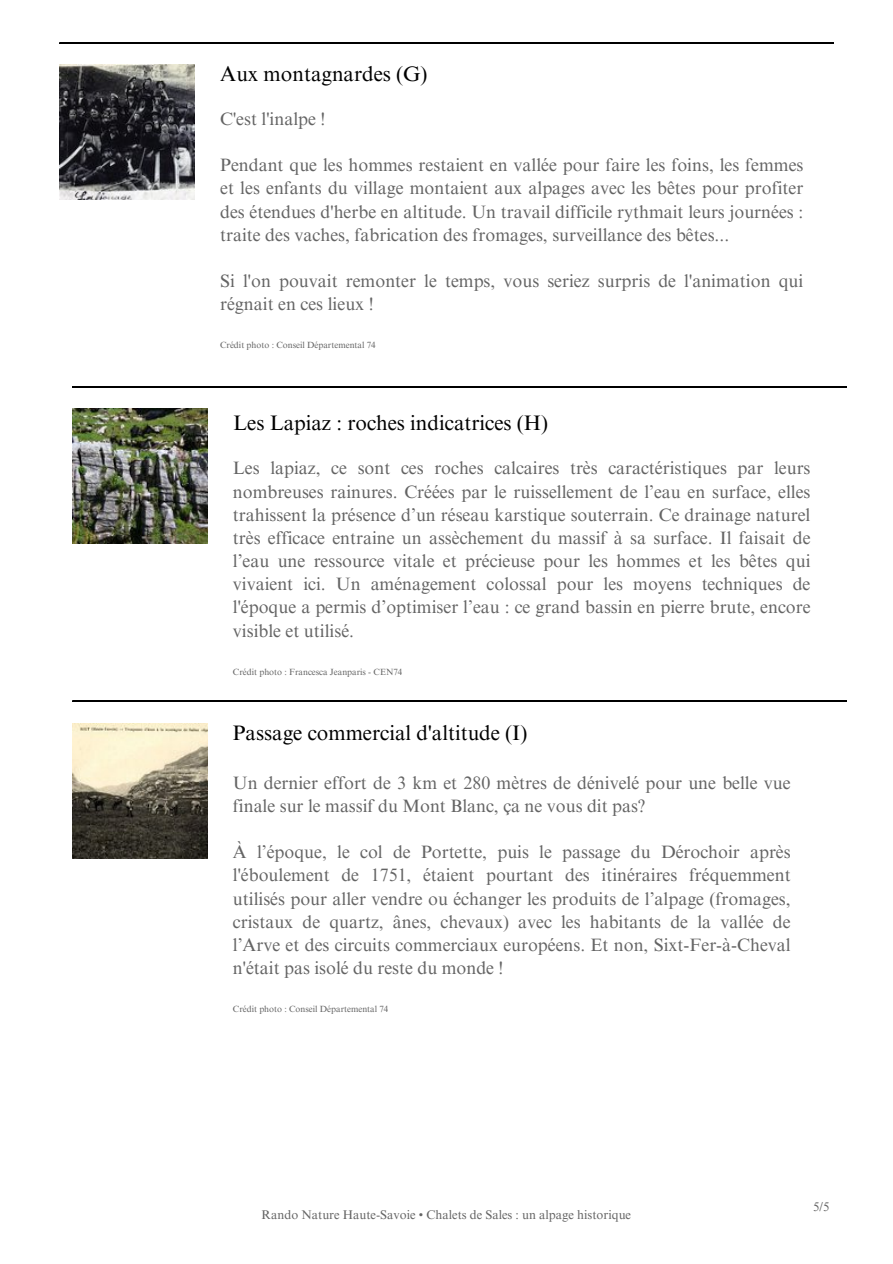
<style>
.page{position:relative;width:893px;height:1264px;background:#fff}
.page>*{position:absolute;margin:0;border:0;box-sizing:border-box;transform-origin:0 0}
.t1{font:21px "Times NRMT Pro";color:#000}
.t2{font:18px/23.1px "Times NRMT Pro";color:#646464;text-align:justify}
.t3{font:12.6px "Times NRMT Pro";color:#646464}
.t4{font:9px "Times NRMT Pro";color:#646464}
</style>
<div class="page">
<hr style="left:60px;top:42px;width:773px;height:2px;background:#000">
<svg style="left:72px;top:386px;width:774px;height:1px"></svg>
<hr style="left:72px;top:700px;width:774px;height:2px;background:#000">
<img style="left:60px;top:65px;width:135px;height:135px">
<img style="left:73px;top:409px;width:135px;height:134px">
<img style="left:73px;top:723px;width:135px;height:135px">
<p class="t1" style="left:220px;top:65px;width:209px">Aux montagnardes (G)</p>
<p class="t2" style="left:220px;top:109px;width:107px">C'est l'inalpe !</p>
<p class="t2" style="left:220px;top:156px;width:584px">Pendant que les hommes restaient en vallée pour faire les foins, les femmes et les enfants du village montaient aux alpages avec les bêtes pour profiter des étendues d'herbe en altitude. Un travail difficile rythmait leurs journées : traite des vaches, fabrication des fromages, surveillance des bêtes...</p>
<p class="t2" style="left:220px;top:271px;width:584px">Si l'on pouvait remonter le temps, vous seriez surpris de l'animation qui régnait en ces lieux !</p>
<p class="t4" style="left:220px;top:342px;width:157px">Crédit photo : Conseil Départemental 74</p>
<p class="t1" style="left:233px;top:415px;width:316px">Les Lapiaz : roches indicatrices (H)</p>
<p class="t2" style="left:233px;top:459px;width:579px">Les lapiaz, ce sont ces roches calcaires très caractéristiques par leurs nombreuses rainures. Créées par le ruissellement de l’eau en surface, elles trahissent la présence d’un réseau karstique souterrain. Ce drainage naturel très efficace entraine un assèchement du massif à sa surface. Il faisait de l’eau une ressource vitale et précieuse pour les hommes et les bêtes qui vivaient ici. Un aménagement colossal pour les moyens techniques de l'époque a permis d’optimiser l’eau : ce grand bassin en pierre brute, encore visible et utilisé.</p>
<p class="t4" style="left:233px;top:668px;width:171px">Crédit photo : Francesca Jeanparis - CEN74</p>
<p class="t1" style="left:233px;top:725px;width:296px">Passage commercial d'altitude (I)</p>
<p class="t2" style="left:233px;top:773px;width:559px">Un dernier effort de 3 km et 280 mètres de dénivelé pour une belle vue finale sur le massif du Mont Blanc, ça ne vous dit pas?</p>
<p class="t2" style="left:233px;top:842px;width:559px">À l’époque, le col de Portette, puis le passage du Dérochoir après l'éboulement de 1751, étaient pourtant des itinéraires fréquemment utilisés pour aller vendre ou échanger les produits de l’alpage (fromages, cristaux de quartz, ânes, chevaux) avec les habitants de la vallée de l’Arve et des circuits commerciaux européens. Et non, Sixt-Fer-à-Cheval n'était pas isolé du reste du monde !</p>
<p class="t4" style="left:233px;top:1005px;width:157px">Crédit photo : Conseil Départemental 74</p>
<p class="t3" style="left:261px;top:1209px;width:371px">Rando Nature Haute-Savoie • Chalets de Sales : un alpage historique</p>
<p class="t3" style="left:813px;top:1202px;width:18px">5/5</p>
</div>
